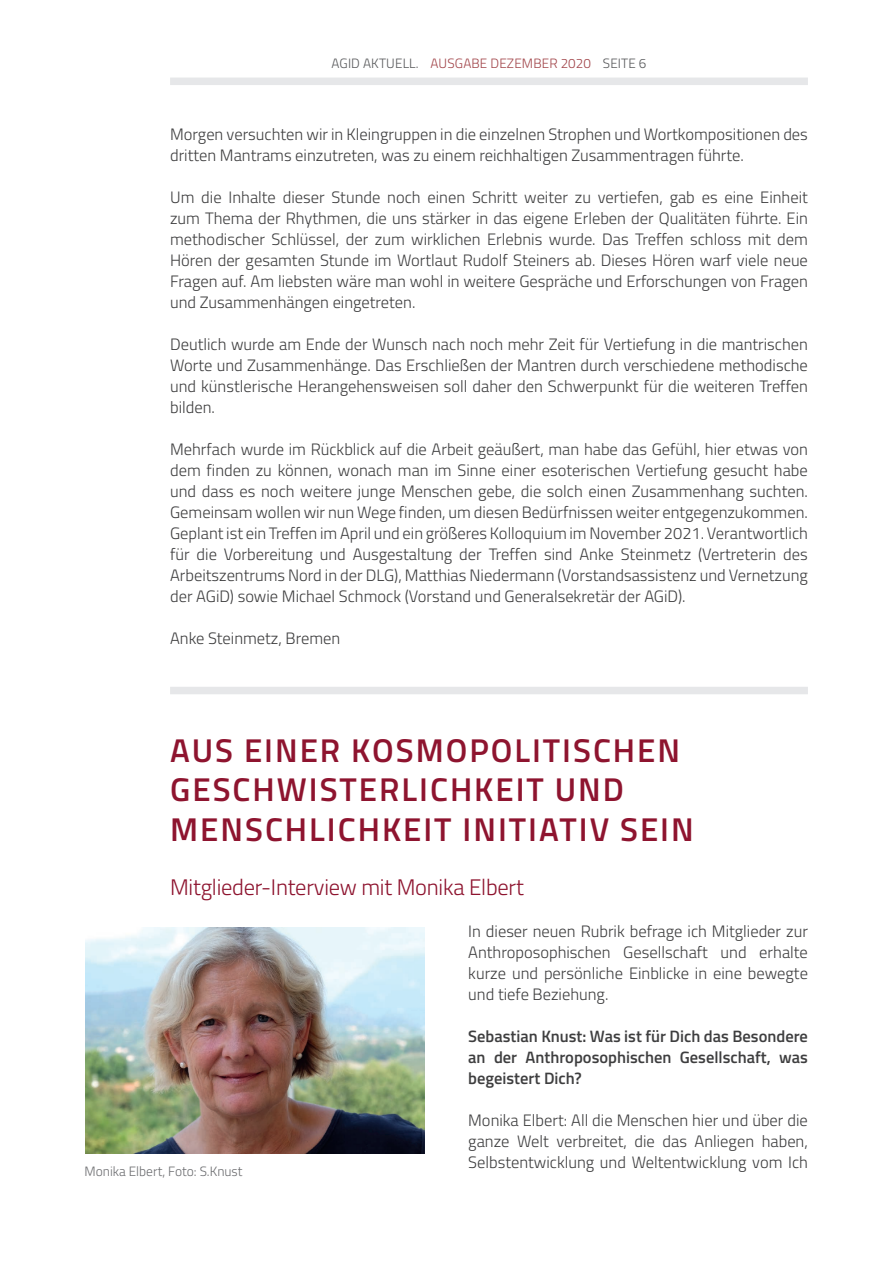
<style>
.page{position:relative;width:893px;height:1263px;background:#fff}
.page>*{position:absolute;margin:0;border:0;box-sizing:border-box;transform-origin:0 0}
.t1{font:600 33px/39.6px "Titillium";letter-spacing:.06em;color:#8e142f}
.t2{font:300 22.5px "Titillium";letter-spacing:-.01em;color:#8e142f}
.t3{font:300 16.5px/21px "Titillium";color:#3e3e3f;text-align:justify}
.t4{font:600 16.5px/21px "Titillium";color:#3e3e3f;text-align:justify}
.t5{font:300 13.5px "Titillium";letter-spacing:.01em;color:#a14449}
.t6{font:300 13.5px "Titillium";color:#6c6d70}
.s1{color:#57585a}
</style>
<div class="page">
<div style="left:170px;top:78px;width:638px;height:7px;background:#e6e7e9"></div>
<div style="left:170px;top:687px;width:638px;height:7px;background:#e6e7e9"></div>
<img style="left:86px;top:928px;width:339px;height:226px">
<p class="t5" style="left:332px;top:53px;width:316px"><span class="s1">AGID AKTUELL.</span> AUSGABE DEZEMBER 2020 <span class="s1">SEITE 6</span></p>
<p class="t3" style="left:170px;top:123px;width:639px">Morgen versuchten wir in Kleingruppen in die einzelnen Strophen und Wortkompositionen des dritten Mantrams einzutreten, was zu einem reichhaltigen Zusammentragen führte.</p>
<p class="t3" style="left:170px;top:186px;width:639px">Um die Inhalte dieser Stunde noch einen Schritt weiter zu vertiefen, gab es eine Einheit zum Thema der Rhythmen, die uns stärker in das eigene Erleben der Qualitäten führte. Ein methodischer Schlüssel, der zum wirklichen Erlebnis wurde. Das Treffen schloss mit dem Hören der gesamten Stunde im Wortlaut Rudolf Steiners ab. Dieses Hören warf viele neue Fragen auf. Am liebsten wäre man wohl in weitere Gespräche und Erforschungen von Fragen und Zusammenhängen eingetreten.</p>
<p class="t3" style="left:170px;top:333px;width:639px">Deutlich wurde am Ende der Wunsch nach noch mehr Zeit für Vertiefung in die mantrischen Worte und Zusammenhänge. Das Erschließen der Mantren durch verschiedene methodische und künstlerische Herangehensweisen soll daher den Schwerpunkt für die weiteren Treffen bilden.</p>
<p class="t3" style="left:170px;top:438px;width:639px">Mehrfach wurde im Rückblick auf die Arbeit geäußert, man habe das Gefühl, hier etwas von dem finden zu können, wonach man im Sinne einer esoterischen Vertiefung gesucht habe und dass es noch weitere junge Menschen gebe, die solch einen Zusammenhang suchten.<br>Gemeinsam wollen wir nun Wege finden, um diesen Bedürfnissen weiter entgegenzukommen.<br>Geplant ist ein Treffen im April und ein größeres Kolloquium im November 2021. Verantwortlich für die Vorbereitung und Ausgestaltung der Treffen sind Anke Steinmetz (Vertreterin des Arbeitszentrums Nord in der DLG), Matthias Niedermann (Vorstandsassistenz und Vernetzung der AGiD) sowie Michael Schmock (Vorstand und Generalsekretär der AGiD).</p>
<p class="t3" style="left:170px;top:627px;width:172px">Anke Steinmetz, Bremen</p>
<h1 class="t1" style="left:170px;top:728px;width:525px">AUS EINER KOSMOPOLITISCHEN<br>GESCHWISTERLICHKEIT UND<br>MENSCHLICHKEIT INITIATIV SEIN</h1>
<h2 class="t2" style="left:170px;top:870px;width:355px">Mitglieder-Interview mit Monika Elbert</h2>
<p class="t3" style="left:468px;top:920px;width:341px">In dieser neuen Rubrik befrage ich Mitglieder zur Anthroposophischen Gesellschaft und erhalte kurze und persönliche Einblicke in eine bewegte und tiefe Beziehung.</p>
<p class="t4" style="left:468px;top:1025px;width:341px">Sebastian Knust: Was ist für Dich das Besondere an der Anthroposophischen Gesellschaft, was begeistert Dich?</p>
<p class="t3" style="left:468px;top:1109px;width:341px">Monika Elbert: All die Menschen hier und über die ganze Welt verbreitet, die das Anliegen haben, Selbstentwicklung und Weltentwicklung vom Ich</p>
<p class="t6" style="left:85px;top:1161px;width:160px">Monika Elbert, Foto: S.Knust</p>
</div>
